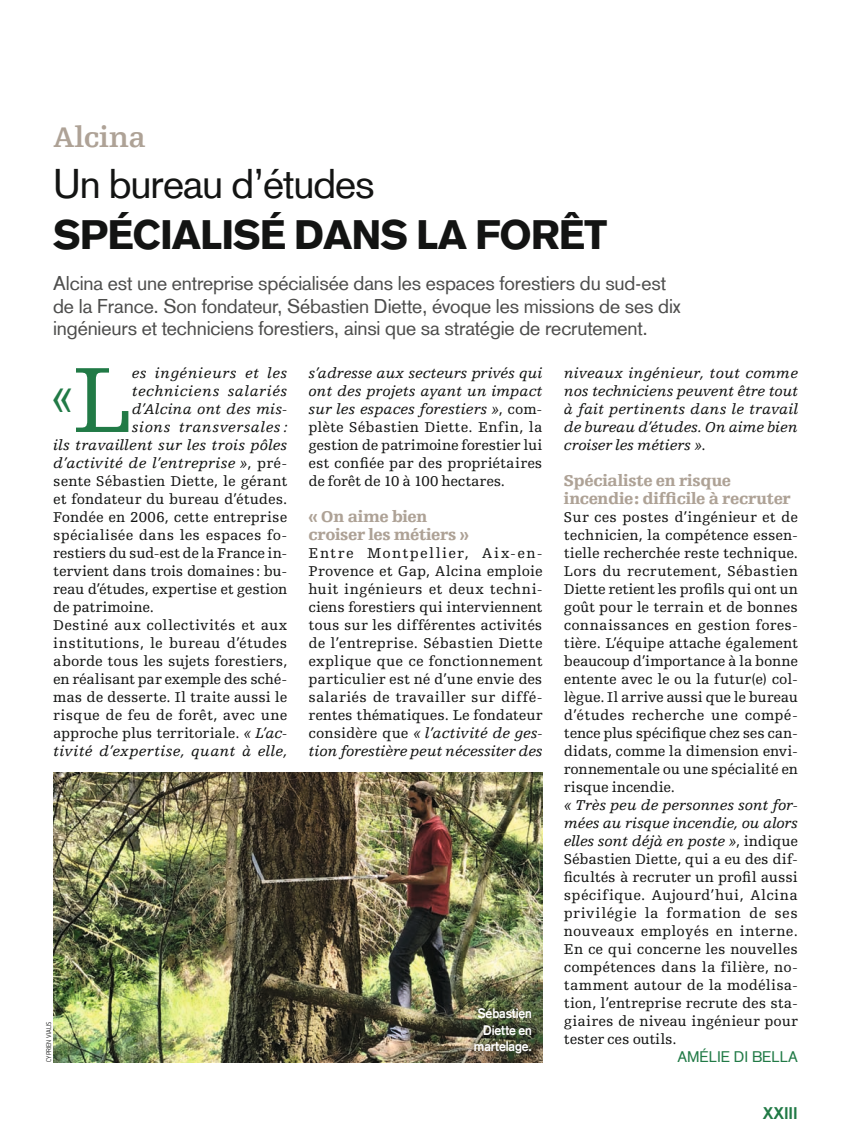
<style>
.page{position:relative;width:851px;height:1148px;background:#fff}
.page>*{position:absolute;margin:0;border:0;box-sizing:border-box;transform-origin:0 0}
.t1{font:48.9px "Egyptienne FLT Std";color:#217a46}
.t2{font:900 40.5px "Basic Commercial LT Com";letter-spacing:-.025em;color:#131413}
.t3{font:40.5px "Basic Commercial LT Com";letter-spacing:-.025em;color:#131413}
.t4{font:700 30px "Egyptienne FLT Std";letter-spacing:-.005em;color:#aea296}
.t5{font:19.5px/22.5px "Basic Commercial LT Com";letter-spacing:-.01em;color:#4d4d4c}
.t6{font:900 16.5px/18px "Egyptienne FLT Std";letter-spacing:-.015em;color:#aea296}
.t7{font:700 16.5px "Basic Commercial LT Com";color:#217a46}
.t8{font:15px/18px "Egyptienne FLT Std";color:#131413;text-align:justify}
.t9{font:italic 15px/18px "Egyptienne FLT Std";letter-spacing:.02em;color:#131413;text-align:justify}
.t10{font:15px "Egyptienne FLT Std";letter-spacing:.02em;color:#131413}
.t11{font:italic 15px "Egyptienne FLT Std";letter-spacing:.04em;color:#131413}
.t12{font:15px "Basic Commercial LT Com";color:#217a46}
.t13{font:700 13.5px/16.5px "Basic Commercial LT Com";letter-spacing:-.005em;color:#fff;text-align:right;scale:.9 1}
.t14{font:300 6.75px "Blogger Sans";letter-spacing:-.005em;color:#131413}
.s1{font-size:97.8px}
.s2{font-style:normal}
.s3{font-style:italic}
</style>
<div class="page">
<img style="left:53px;top:773px;width:489px;height:289px">
<h3 class="t4" style="left:53px;top:121px;width:94px">Alcina</h3>
<h2 class="t3" style="left:53px;top:160px;width:323px">Un bureau d’études</h2>
<h2 class="t2" style="left:53px;top:210px;width:555px">SPÉCIALISÉ DANS LA FORÊT</h2>
<h3 class="t5" style="left:53px;top:272px;width:629px">Alcina est une entreprise spécialisée dans les espaces forestiers du sud-est de la France. Son fondateur, Sébastien Diette, évoque les missions de ses dix ingénieurs et techniciens forestiers, ainsi que sa stratégie de recrutement.</h3>
<h1 class="t1" style="left:51px;top:370px;width:82px">«<span class="s1">L</span></h1>
<p class="t11" style="left:132px;top:365px;width:157px">es ingénieurs et les</p>
<p class="t11" style="left:132px;top:383px;width:157px">techniciens salariés</p>
<p class="t9" style="left:132px;top:400px;width:157px">d’Alcina ont des mis-</p>
<p class="t11" style="left:132px;top:419px;width:157px">sions transversales :</p>
<p class="t9" style="left:53px;top:436px;width:235px">ils travaillent sur les trois pôles</p>
<p class="t9" style="left:53px;top:454px;width:235px">d’activité de l’entreprise »<span class="s2">, pré-</span></p>
<p class="t8" style="left:53px;top:472px;width:235px">sente Sébastien Diette, le gérant</p>
<p class="t8" style="left:53px;top:490px;width:235px">et fondateur du bureau d’études.</p>
<p class="t8" style="left:53px;top:508px;width:235px">Fondée en 2006, cette entreprise</p>
<p class="t8" style="left:53px;top:526px;width:235px">spécialisée dans les espaces fo-</p>
<p class="t8" style="left:53px;top:544px;width:235px">restiers du sud-est de la France in-</p>
<p class="t8" style="left:53px;top:562px;width:235px">tervient dans trois domaines: bu-</p>
<p class="t8" style="left:53px;top:580px;width:235px">reau d’études, expertise et gestion</p>
<p class="t8" style="left:53px;top:598px;width:102px">de patrimoine.</p>
<p class="t10" style="left:53px;top:617px;width:235px">Destiné aux collectivités et aux</p>
<p class="t10" style="left:53px;top:635px;width:235px">institutions, le bureau d’études</p>
<p class="t8" style="left:53px;top:652px;width:235px">aborde tous les sujets forestiers,</p>
<p class="t8" style="left:53px;top:670px;width:235px">en réalisant par exemple des sché-</p>
<p class="t8" style="left:53px;top:688px;width:235px">mas de desserte. Il traite aussi le</p>
<p class="t8" style="left:53px;top:706px;width:235px">risque de feu de forêt, avec une</p>
<p class="t8" style="left:53px;top:724px;width:235px">approche plus territoriale. <span class="s3">« L’ac-</span></p>
<p class="t9" style="left:53px;top:742px;width:235px">tivité d’expertise, quant à elle,</p>
<p class="t8" style="left:308px;top:364px;width:235px"><span class="s3">s’adresse aux secteurs privés qui ont des projets ayant un impact sur les espaces forestiers »</span>, com&shy;plète Sébastien Diette. Enfin, la gestion de patrimoine forestier lui est confiée par des propriétaires de forêt de 10 à 100 hectares.</p>
<p class="t6" style="left:308px;top:508px;width:162px">« On aime bien croiser les métiers »</p>
<p class="t8" style="left:308px;top:544px;width:235px">Entre Montpellier, Aix-en-Provence et Gap, Alcina emploie huit ingénieurs et deux techni&shy;ciens forestiers qui interviennent tous sur les différentes activités de l’entreprise. Sébastien Diette explique que ce fonctionnement particulier est né d’une envie des salariés de travailler sur diffé&shy;rentes thématiques. Le fondateur considère que <span class="s3">« l’activité de ges&shy;tion forestière peut nécessiter des</span></p>
<p class="t14" style="left:45px;top:1062px;width:42px;rotate:-90deg">CYPRIEN VIALIS</p>
<p class="t13" style="left:474px;top:1005px;width:66px">Sébastien<br>Diette en martelage.</p>
<p class="t9" style="left:563px;top:364px;width:235px">niveaux ingénieur, tout comme nos techniciens peuvent être tout à fait pertinents dans le travail de bureau d’études. On aime bien croiser les métiers »<span class="s2">.</span></p>
<p class="t6" style="left:563px;top:472px;width:228px">Spécialiste en risque incendie: difficile à recruter</p>
<p class="t8" style="left:563px;top:508px;width:235px">Sur ces postes d’ingénieur et de technicien, la compétence essen&shy;tielle recherchée reste technique.<br>Lors du recrutement, Sébastien Diette retient les profils qui ont un goût pour le terrain et de bonnes connaissances en gestion fores&shy;tière. L’équipe attache également beaucoup d’importance à la bonne entente avec le ou la futur(e) col&shy;lègue. Il arrive aussi que le bureau d’études recherche une compé&shy;tence plus spécifique chez ses can&shy;didats, comme la dimension envi&shy;ronnementale ou une spécialité en risque incendie.</p>
<p class="t8" style="left:563px;top:796px;width:235px"><span class="s3">« Très peu de personnes sont for&shy;mées au risque incendie, ou alors elles sont déjà en poste »</span>, indique Sébastien Diette, qui a eu des dif&shy;ficultés à recruter un profil aussi spécifique. Aujourd’hui, Alcina privilégie la formation de ses nouveaux employés en interne.<br>En ce qui concerne les nouvelles compétences dans la filière, no&shy;tamment autour de la modélisa&shy;tion, l’entreprise recrute des sta&shy;giaires de niveau ingénieur pour tester ces outils.</p>
<p class="t12" style="left:677px;top:1048px;width:122px">AMÉLIE DI BELLA</p>
<p class="t7" style="left:762px;top:1104px;width:37px">XXIII</p>
</div>
